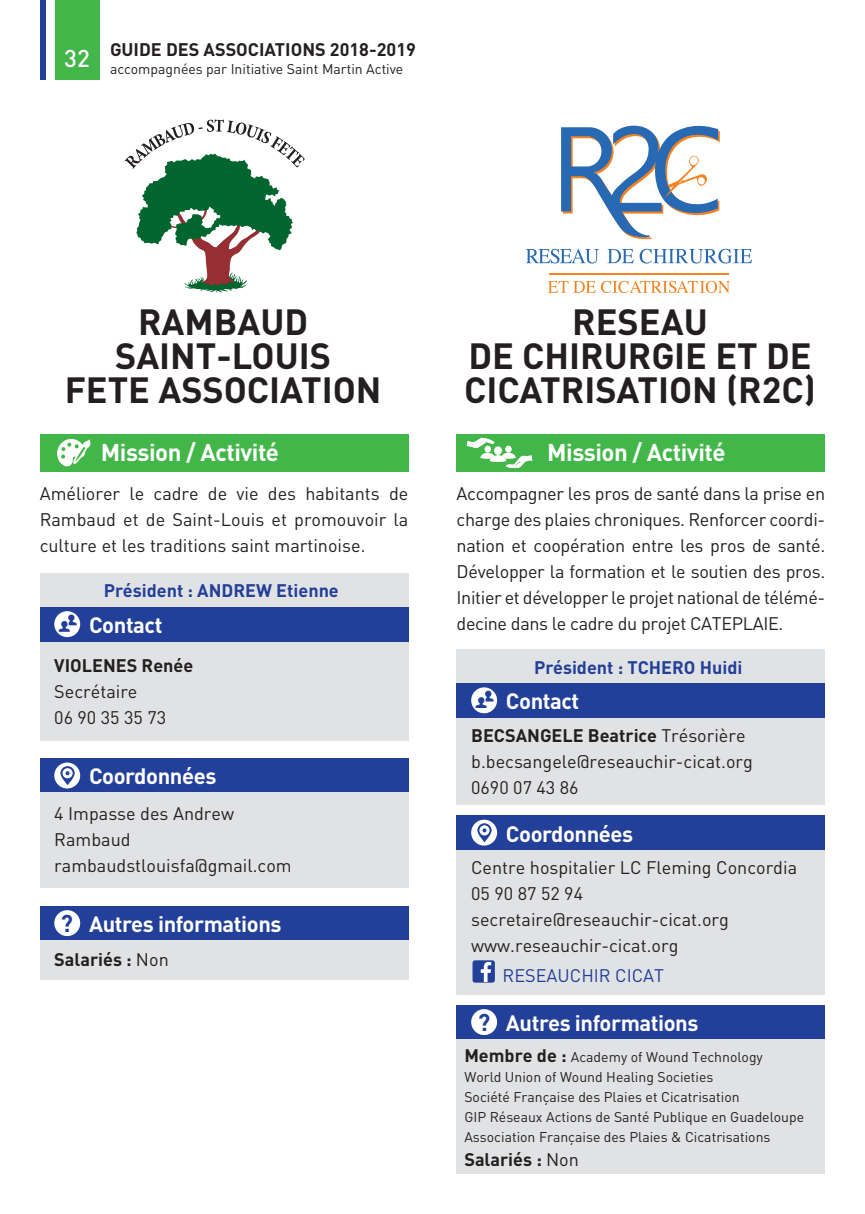
<style>
.page{position:relative;width:865px;height:1214px;background:#fff}
.page>*{position:absolute;margin:0;border:0;box-sizing:border-box;transform-origin:0 0}
.t1{font:700 36px/34px "DINOT";color:#231f20;text-align:center}
.t2{font:700 24px "DINOT";letter-spacing:-.02em;color:#fff}
.t3{font:500 24px "DINOT";color:#fff}
.t4{font:700 22px "DINOT";letter-spacing:-.02em;color:#fff}
.t5{font:18px/26px "DINOT";color:#231f20}
.t6{font:700 18px "DINOT";color:#231f20}
.t7{font:700 18px "DINOT";color:#223f99}
.t8{font:18px "DINOT";color:#223f99}
.t9{font:14px/20px "DINOT";color:#231f20}
.s1{font-size:24px;color:#223f99}
.s2{font-weight:400}
.s3{font-weight:700}
.s4{font-weight:700;font-size:18px}
</style>
<div class="page">
<div style="left:56px;top:0;width:44px;height:79px;background:#42b649"></div>
<div style="left:40px;top:0;width:5px;height:79px;background:#223f99"></div>
<div style="left:456px;top:649px;width:369px;height:155px;background:#e1e2e4"></div>
<div style="left:456px;top:683px;width:369px;height:34px;background:#223f99"></div>
<svg style="left:471px;top:687px;width:26px;height:26px"></svg>
<svg style="left:475px;top:690px;width:18px;height:18px"></svg>
<div style="left:456px;top:815px;width:369px;height:34px;background:#223f99"></div>
<div style="left:471px;top:819px;width:26px;height:26px;background:#fff;border-radius:50%"></div>
<svg style="left:477px;top:823px;width:14px;height:19px"></svg>
<svg style="left:479px;top:825px;width:10px;height:10px"></svg>
<svg style="left:482px;top:828px;width:4px;height:4px"></svg>
<div style="left:456px;top:849px;width:369px;height:145px;background:#e1e2e4"></div>
<div style="left:456px;top:1005px;width:369px;height:34px;background:#223f99"></div>
<div style="left:471px;top:1009px;width:26px;height:25px;background:#fff;border-radius:50%"></div>
<div style="left:456px;top:1039px;width:369px;height:134px;background:#e1e2e4"></div>
<div style="left:456px;top:434px;width:369px;height:38px;background:#42b649"></div>
<div style="left:40px;top:434px;width:368px;height:38px;background:#42b649"></div>
<div style="left:40px;top:573px;width:368px;height:167px;background:#e1e2e4"></div>
<div style="left:40px;top:607px;width:368px;height:34px;background:#223f99"></div>
<svg style="left:54px;top:611px;width:26px;height:26px"></svg>
<svg style="left:59px;top:614px;width:18px;height:17px"></svg>
<div style="left:40px;top:758px;width:368px;height:34px;background:#223f99"></div>
<div style="left:54px;top:762px;width:26px;height:26px;background:#fff;border-radius:50%"></div>
<svg style="left:60px;top:766px;width:15px;height:19px"></svg>
<svg style="left:62px;top:768px;width:11px;height:10px"></svg>
<svg style="left:66px;top:771px;width:4px;height:4px"></svg>
<div style="left:40px;top:792px;width:368px;height:96px;background:#e1e2e4"></div>
<div style="left:40px;top:906px;width:368px;height:34px;background:#223f99"></div>
<div style="left:54px;top:910px;width:26px;height:26px;background:#fff;border-radius:50%"></div>
<div style="left:40px;top:940px;width:368px;height:39px;background:#e1e2e4"></div>
<div style="left:472px;top:960px;width:23px;height:22px;background:#223f99;border-radius:3px"></div>
<svg style="left:481px;top:961px;width:10px;height:20px"></svg>
<svg style="left:124px;top:119px;width:181px;height:173px"></svg>
<svg style="left:548px;top:281px;width:182px;height:12px"></svg>
<hr style="left:549px;top:273px;width:179px;height:1px;background:#f58220">
<svg style="left:526px;top:249px;width:73px;height:14px"></svg>
<svg style="left:607px;top:249px;width:26px;height:14px"></svg>
<svg style="left:639px;top:249px;width:113px;height:14px"></svg>
<svg style="left:561px;top:125px;width:158px;height:115px"></svg>
<svg style="left:57px;top:439px;width:34px;height:27px"></svg>
<svg style="left:467px;top:437px;width:65px;height:31px"></svg>
<h2 class="t3" style="left:64px;top:43px;width:27px">32</h2>
<p class="t6" style="left:110px;top:38px;width:307px">GUIDE DES ASSOCIATIONS 2018-2019</p>
<p class="t9" style="left:110px;top:59px;width:295px">accompagnées par Initiative Saint Martin Active</p>
<h1 class="t1" style="left:65px;top:304px;width:318px">RAMBAUD<br>SAINT-LOUIS<br>FETE ASSOCIATION</h1>
<h2 class="t2" style="left:101px;top:436px;width:180px">Mission / Activité</h2>
<p class="t5" style="left:40px;top:480px;width:370px;text-align:justify">Améliorer le cadre de vie des habitants de Rambaud et de Saint-Louis et promouvoir la culture et les traditions saint martinoise.</p>
<p class="t7" style="left:104px;top:579px;width:236px">Président : ANDREW Etienne</p>
<p class="t4" style="left:89px;top:610px;width:75px">Contact</p>
<p class="t6" style="left:54px;top:653px;width:140px">VIOLENES Renée</p>
<p class="t5" style="left:54px;top:678px;width:113px">Secrétaire<br>06 90 35 35 73</p>
<p class="t4" style="left:89px;top:762px;width:129px">Coordonnées</p>
<p class="t5" style="left:54px;top:800px;width:239px">4 Impasse des Andrew<br>Rambaud rambaudstlouisfa@gmail.com</p>
<p class="t4" style="left:60px;top:909px;width:223px"><span class="s1">?</span> Autres informations</p>
<p class="t6" style="left:54px;top:947px;width:116px">Salariés : <span class="s2">Non</span></p>
<h1 class="t1" style="left:464px;top:304px;width:353px">RESEAU<br>DE CHIRURGIE ET DE<br>CICATRISATION (R2C)</h1>
<h2 class="t2" style="left:547px;top:437px;width:180px">Mission / Activité</h2>
<p class="t5" style="left:456px;top:480px;width:370px;text-align:justify">Accompagner les pros de santé dans la prise en charge des plaies chroniques. Renforcer coordi&shy;nation et coopération entre les pros de santé.<br>Développer la formation et le soutien des pros.<br>Initier et développer le projet national de télémé&shy;decine dans le cadre du projet CATEPLAIE.</p>
<p class="t7" style="left:534px;top:655px;width:210px">Président : TCHERO Huidi</p>
<p class="t4" style="left:506px;top:686px;width:75px">Contact</p>
<p class="t5" style="left:471px;top:722px;width:283px"><span class="s3">BECSANGELE Beatrice</span> Trésorière b.becsangele@reseauchir-cicat.org<br>0690 07 43 86</p>
<p class="t4" style="left:506px;top:819px;width:129px">Coordonnées</p>
<p class="t5" style="left:471px;top:853px;width:327px">Centre hospitalier LC Fleming Concordia<br>05 90 87 52 94 secretaire@reseauchir-cicat.org www.reseauchir-cicat.org</p>
<p class="t8" style="left:502px;top:963px;width:163px">RESEAUCHIR CICAT</p>
<p class="t4" style="left:478px;top:1008px;width:222px"><span class="s1">?</span> Autres informations</p>
<p class="t9" style="left:464px;top:1046px;width:341px"><span class="s4">Membre de :</span> Academy of Wound Technology<br>World Union of Wound Healing Societies<br>Société Française des Plaies et Cicatrisation<br>GIP Réseaux Actions de Santé Publique en Guadeloupe Association Française des Plaies &amp; Cicatrisations</p>
<p class="t6" style="left:464px;top:1147px;width:116px">Salariés : <span class="s2">Non</span></p>
</div>
